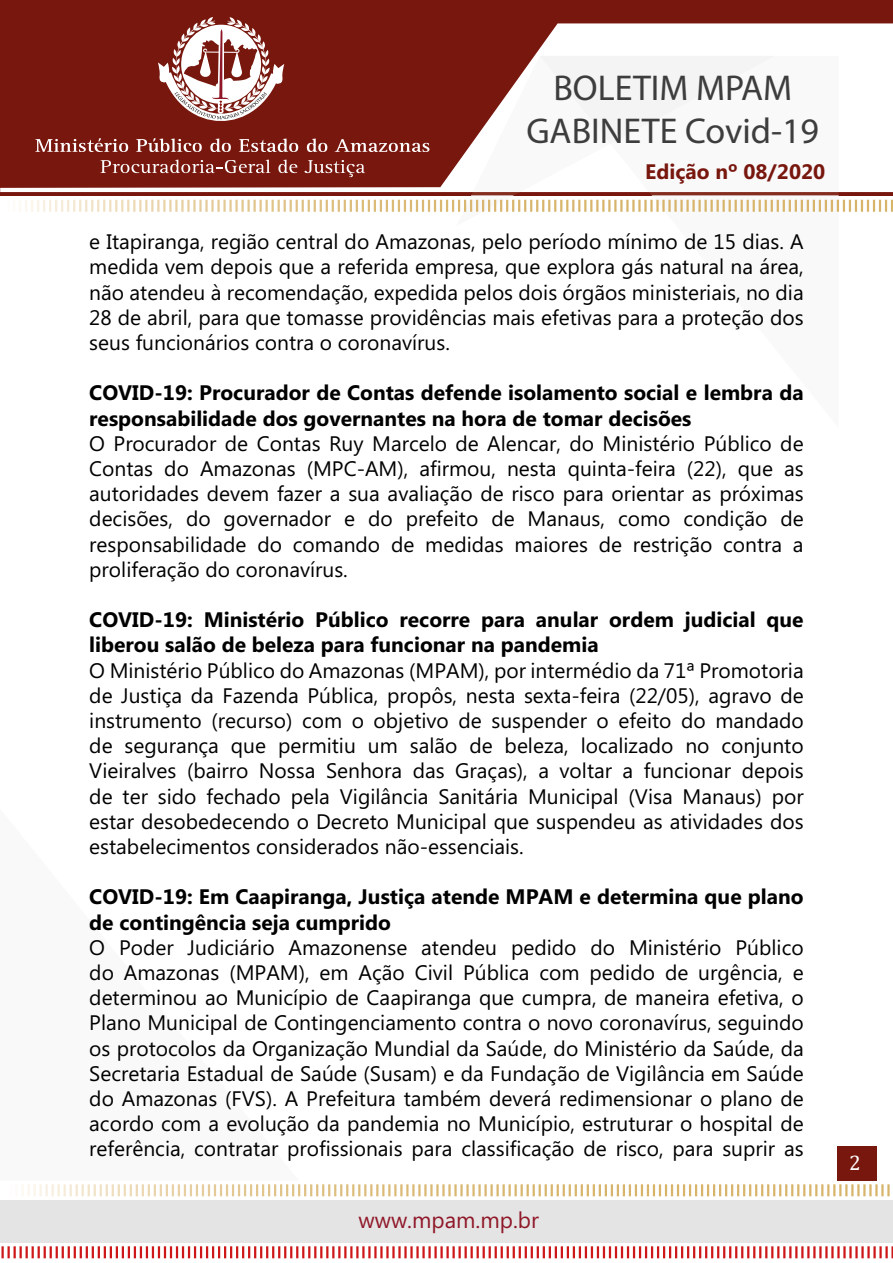
<style>
.page{position:relative;width:893px;height:1263px;background:#fff}
.page>*{position:absolute;margin:0;border:0;box-sizing:border-box;transform-origin:0 0}
.t1{font:36px/43.2px "Myriad Pro";color:#3c3d3c;text-align:center}
.t2{font:22.5px "Microsoft Phags Pa";color:#8f1728}
.t3{font:21px/25.2px "Microsoft Phags Pa";color:#000;text-align:justify}
.t4{font:700 21px/25.2px "Microsoft Phags Pa";color:#000}
.t5{font:700 21px "Microsoft Phags Pa";color:#78170e}
.t6{font:21px "Cambria";color:#fff}
</style>
<div class="page">
<div style="left:837px;top:1146px;width:40px;height:34px;background:#78170e"></div>
<div style="left:0;top:0;width:893px;height:195px;background:#78170e"></div>
<div style="left:1px;top:1200px;width:892px;height:43px;background:#e4e4e4"></div>
<svg style="left:2px;top:1246px;width:891px;height:12px"></svg>
<svg style="left:22px;top:1184px;width:868px;height:12px"></svg>
<svg style="left:1px;top:17px;width:892px;height:195px"></svg>
<h1 class="t1" style="left:526px;top:65px;width:294px">BOLETIM MPAM<br>GABINETE Covid-19</h1>
<p class="t5" style="left:645px;top:157px;width:181px">Edição nº 08/2020</p>
<p class="t3" style="left:89px;top:228px;width:716px">e Itapiranga, região central do Amazonas, pelo período mínimo de 15 dias. A medida vem depois que a referida empresa, que explora gás natural na área, não atendeu à recomendação, expedida pelos dois órgãos ministeriais, no dia 28 de abril, para que tomasse providências mais efetivas para a proteção dos seus funcionários contra o coronavírus.</p>
<p class="t4" style="left:89px;top:379px;width:716px">COVID-19: Procurador de Contas defende isolamento social e lembra da responsabilidade dos governantes na hora de tomar decisões</p>
<p class="t3" style="left:89px;top:430px;width:716px">O Procurador de Contas Ruy Marcelo de Alencar, do Ministério Público de Contas do Amazonas (MPC-AM), afirmou, nesta quinta-feira (22), que as autoridades devem fazer a sua avaliação de risco para orientar as próximas decisões, do governador e do prefeito de Manaus, como condição de responsabilidade do comando de medidas maiores de restrição contra a proliferação do coronavírus.</p>
<p class="t4" style="left:89px;top:606px;width:716px">COVID-19: Ministério Público recorre para anular ordem judicial que liberou salão de beleza para funcionar na pandemia</p>
<p class="t3" style="left:89px;top:656px;width:716px">O Ministério Público do Amazonas (MPAM), por intermédio da 71ª Promotoria de Justiça da Fazenda Pública, propôs, nesta sexta-feira (22/05), agravo de instrumento (recurso) com o objetivo de suspender o efeito do mandado de segurança que permitiu um salão de beleza, localizado no conjunto Vieiralves (bairro Nossa Senhora das Graças), a voltar a funcionar depois de ter sido fechado pela Vigilância Sanitária Municipal (Visa Manaus) por estar desobedecendo o Decreto Municipal que suspendeu as atividades dos estabelecimentos considerados não-essenciais.</p>
<p class="t4" style="left:89px;top:883px;width:716px">COVID-19: Em Caapiranga, Justiça atende MPAM e determina que plano de contingência seja cumprido</p>
<p class="t3" style="left:89px;top:934px;width:716px">O Poder Judiciário Amazonense atendeu pedido do Ministério Público do Amazonas (MPAM), em Ação Civil Pública com pedido de urgência, e determinou ao Município de Caapiranga que cumpra, de maneira efetiva, o Plano Municipal de Contingenciamento contra o novo coronavírus, seguindo os protocolos da Organização Mundial da Saúde, do Ministério da Saúde, da Secretaria Estadual de Saúde (Susam) e da Fundação de Vigilância em Saúde do Amazonas (FVS). A Prefeitura também deverá redimensionar o plano de acordo com a evolução da pandemia no Município, estruturar o hospital de referência, contratar profissionais para classificação de risco, para suprir as</p>
<p class="t2" style="left:358px;top:1204px;width:182px">www.mpam.mp.br</p>
<p class="t6" style="left:849px;top:1151px;width:13px">2</p>
</div>
